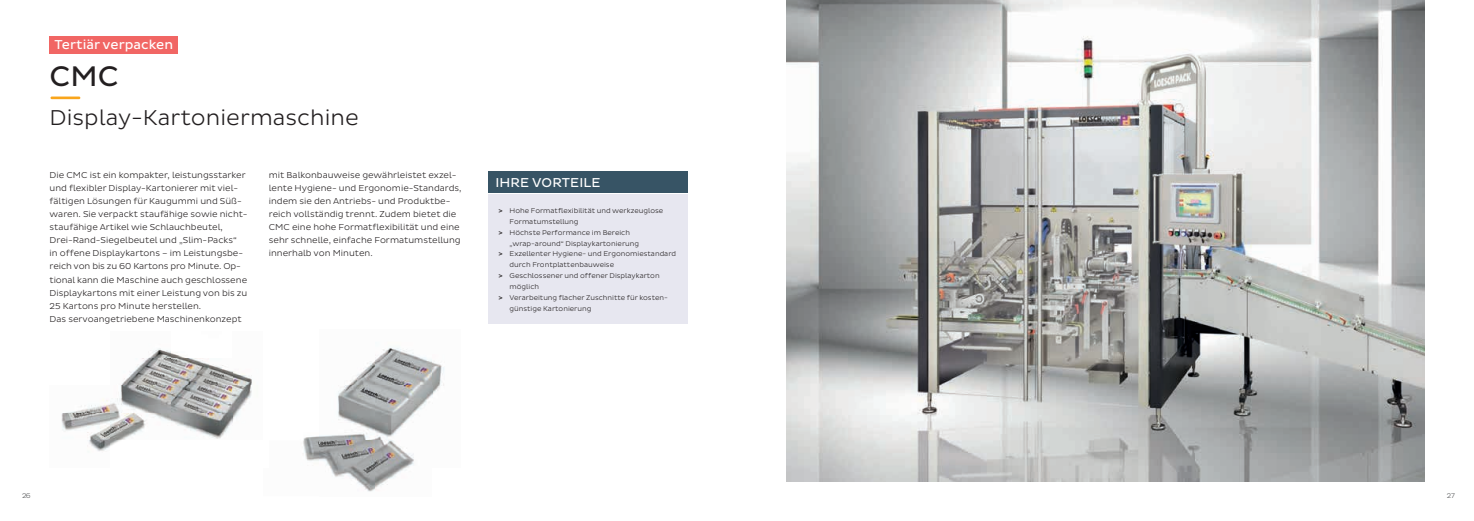
<style>
.page{position:relative;width:1474px;height:521px;background:#fff}
.page>*{position:absolute;margin:0;border:0;box-sizing:border-box;transform-origin:0 0}
.t1{font:28.88px "Pluto Sans";color:#231f20}
.t2{font:300 21.88px "Pluto Sans";color:#231f20}
.t3{font:13.12px "Pluto Sans";color:#fff}
.t4{font:300 8.75px/13.1px "Pluto Sans";color:#231f20}
.t5{font:300 7px "Pluto Sans";color:#231f20}
.t6{font:300 7px "Pluto Sans";color:#57585a}
.s1{font-weight:500}
</style>
<div class="page">
<img style="left:233px;top:348px;width:199px;height:38px">
<img style="left:432px;top:362px;width:13px;height:34px">
<img style="left:268px;top:385px;width:164px;height:56px">
<img style="left:303px;top:441px;width:111px;height:51px">
<img style="left:61px;top:348px;width:172px;height:92px">
<img style="left:232px;top:386px;width:20px;height:54px">
<img style="left:87px;top:440px;width:34px;height:11px">
<img style="left:263px;top:348px;width:5px;height:38px">
<img style="left:786px;top:0;width:638px;height:482px">
<div style="left:50px;top:36px;width:128px;height:18px;background:#f16664"></div>
<hr style="left:50px;top:97px;width:30px;height:2px;background:#f9a51b">
<div style="left:488px;top:171px;width:199px;height:21px;background:#375465"></div>
<div style="left:488px;top:195px;width:199px;height:129px;background:#e7e7f0"></div>
<h3 class="t3" style="left:55px;top:37px;width:120px">Tertiär verpacken</h3>
<h1 class="t1" style="left:50px;top:59px;width:71px">CMC</h1>
<h2 class="t2" style="left:50px;top:105px;width:311px">Display-Kartoniermaschine</h2>
<p class="t4" style="left:50px;top:168px;width:199px">Die CMC ist ein kompakter, leistungsstarker und flexibler Display-Kartonierer mit viel&shy;fältigen Lösungen für Kaugummi und Süß&shy;waren. Sie verpackt staufähige sowie nicht&shy;staufähige Artikel wie Schlauchbeutel, Drei-Rand-Siegelbeutel und „Slim-Packs“<br>in offene Displaykartons – im Leistungsbe&shy;reich von bis zu 60 Kartons pro Minute. Op&shy;tional kann die Maschine auch geschlossene Displaykartons mit einer Leistung von bis zu 25 Kartons pro Minute herstellen.<br>Das servoangetriebene Maschinenkonzept</p>
<p class="t4" style="left:269px;top:168px;width:194px">mit Balkonbauweise gewährleistet exzel&shy;lente Hygiene- und Ergonomie-Standards, indem sie den Antriebs- und Produktbe&shy;reich vollständig trennt. Zudem bietet die CMC eine hohe Formatflexibilität und eine sehr schnelle, einfache Formatumstellung innerhalb von Minuten.</p>
<h3 class="t3" style="left:495px;top:174px;width:107px">IHRE VORTEILE</h3>
<p class="t5" style="left:498px;top:206px;width:166px"><span class="s1">&gt;</span> Hohe Formatflexibilität und werkzeuglose</p>
<p class="t5" style="left:509px;top:217px;width:70px">Formatumstellung</p>
<p class="t5" style="left:498px;top:228px;width:133px"><span class="s1">&gt;</span> Höchste Performance im Bereich</p>
<p class="t5" style="left:509px;top:239px;width:131px">„wrap-around“ Displaykartonierung</p>
<p class="t5" style="left:498px;top:250px;width:179px"><span class="s1">&gt;</span> Exzellenter Hygiene- und Ergonomiestandard</p>
<p class="t5" style="left:509px;top:261px;width:106px">durch Frontplattenbauweise</p>
<p class="t5" style="left:498px;top:272px;width:163px"><span class="s1">&gt;</span> Geschlossener und offener Displaykarton</p>
<p class="t5" style="left:509px;top:283px;width:31px">möglich</p>
<p class="t5" style="left:498px;top:294px;width:171px"><span class="s1">&gt;</span> Verarbeitung flacher Zuschnitte für kosten-</p>
<p class="t5" style="left:509px;top:305px;width:83px">günstige Kartonierung</p>
<p class="t6" style="left:22px;top:491px;width:10px">26</p>
<p class="t6" style="left:1446px;top:491px;width:10px">27</p>
</div>
